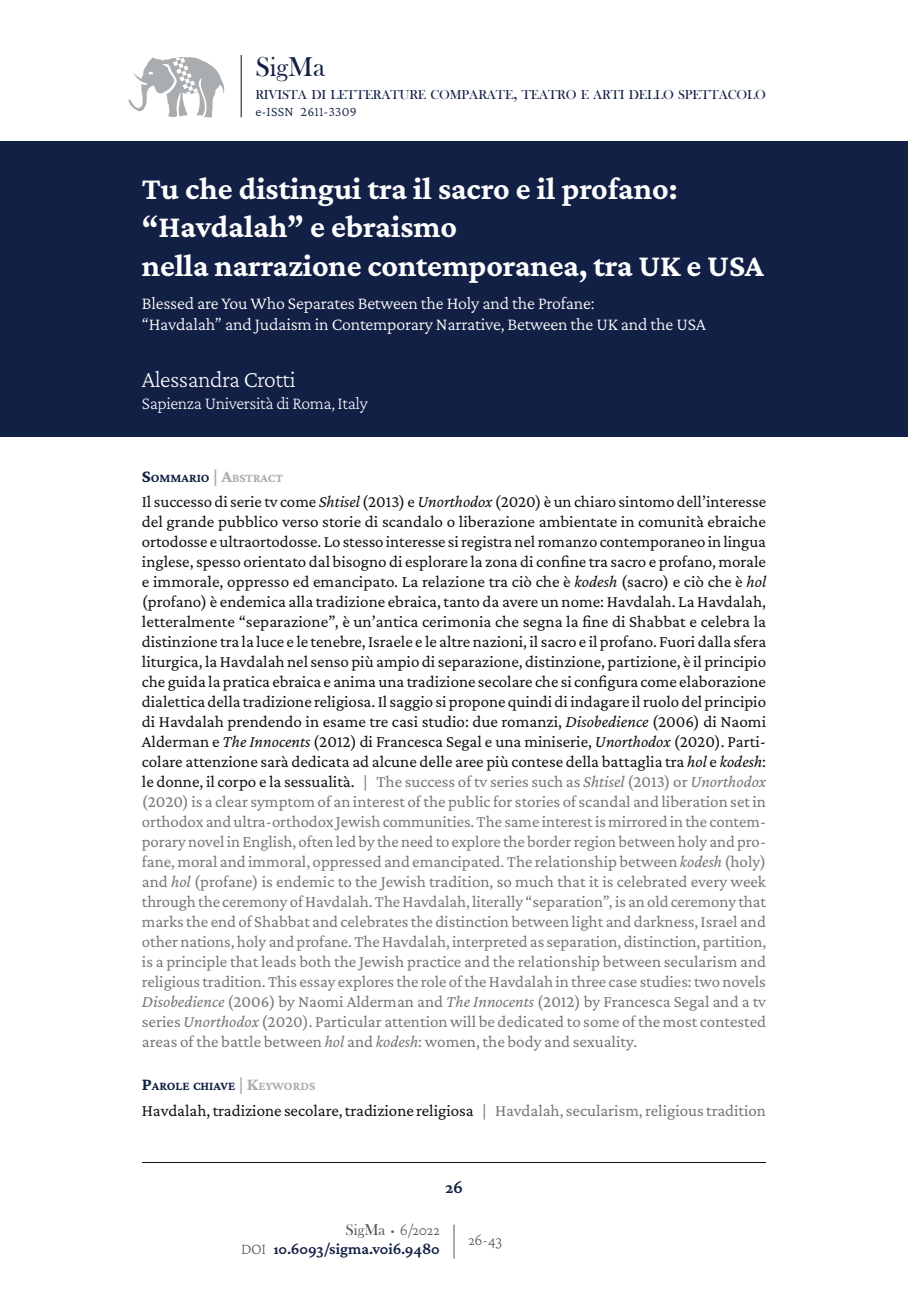
<style>
.page{position:relative;width:908px;height:1304px;background:#fff}
.page>*{position:absolute;margin:0;border:0;box-sizing:border-box;transform-origin:0 0}
.t1{font:700 32px/38.4px "Crimson Pro";letter-spacing:-.005em;color:#fff}
.t2{font:28px "Bask Old Face";color:#122045}
.t3{font:200 24px "Crimson Pro";letter-spacing:-.02em;color:#fff}
.t4{font:300 18px/21.6px "Crimson Pro";letter-spacing:-.01em;color:#fff}
.t5{font:200 18px "Crimson Pro";letter-spacing:-.02em;color:#fff}
.t6{font:600 18px "Crimson Pro";color:#122045}
.t7{font:17px/20px "Crimson Pro";color:#121212;text-align:justify}
.t8{font:600 16px/19.2px "Crimson Pro";letter-spacing:-.01em;color:#122045;text-align:right}
.t9{font:200 16px "Crimson Pro";color:#565858}
.t10{font:300 14px "Crimson Pro";letter-spacing:.015em;color:#122045}
.t11{font:13.4px "Bask Old Face";letter-spacing:-.01em;color:#122045}
.t12{font:700 12.6px "Crimson Pro";color:#122045}
.s1{font-size:19px}
.s2{font-size:18px}
.s3{font-size:18px;color:#aaadaf}
.s4{color:#aaadaf}
.s5{font-style:italic}
.s6{color:#757776}
.s7{font-style:italic;color:#757776}
.s8{font-family:"Bask Old Face";font-weight:400;color:#565858}
.s9{font-family:"Bask Old Face";font-weight:400;font-size:9.6px;color:#565858}
.s10{font-weight:200;color:#565858}
</style>
<div class="page">
<svg style="left:129px;top:57px;width:95px;height:61px"></svg>
<hr style="left:241px;top:55px;width:1px;height:62px;background:#121212">
<hr style="left:142px;top:1162px;width:623px;height:1px;background:#121212">
<div style="left:0;top:142px;width:907px;height:295px;background:#122045"></div>
<hr style="left:453px;top:1225px;width:1px;height:34px;background:#565858">
<h2 class="t2" style="left:255px;top:51px;width:71px">SigMa</h2>
<p class="t11" style="left:255px;top:87px;width:512px">RIVISTA DI LETTERATURE COMPARATE<span class="s1">,</span> TEATRO E ARTI DELLO SPETTACOLO</p>
<p class="t10" style="left:255px;top:102px;width:103px">e-ISSN 2611-3309</p>
<h1 class="t1" style="left:142px;top:169px;width:623px">Tu che distingui tra il sacro e il profano: “Havdalah” e ebraismo<br>nella narrazione contemporanea, tra UK e USA</h1>
<p class="t4" style="left:142px;top:292px;width:565px">Blessed are You Who Separates Between the Holy and the Profane:<br>“Havdalah” and Judaism in Contemporary Narrative, Between the UK and the USA</p>
<h3 class="t3" style="left:142px;top:364px;width:155px">Alessandra Crotti</h3>
<p class="t5" style="left:142px;top:392px;width:227px">Sapienza Università di Roma, Italy</p>
<p class="t12" style="left:142px;top:470px;width:142px"><span class="s2">S</span>OMMARIO <span class="s3">| A</span><span class="s4">BSTRACT</span></p>
<p class="t7" style="left:142px;top:492px;width:625px">Il successo di serie tv come <span class="s5">Shtisel</span> (2013) e <span class="s5">Unorthodox</span> (2020) è un chiaro sintomo dell’interesse del grande pubblico verso storie di scandalo o liberazione ambientate in comunità ebraiche ortodosse e ultraortodosse. Lo stesso interesse si registra nel romanzo contemporaneo in lingua inglese, spesso orientato dal bisogno di esplorare la zona di confine tra sacro e profano, morale e immorale, oppresso ed emancipato. La relazione tra ciò che è <span class="s5">kodesh</span> (sacro) e ciò che è <span class="s5">hol </span>(profano) è endemica alla tradizione ebraica, tanto da avere un nome: Havdalah. La Havdalah, letteralmente “separazione”, è un’antica cerimonia che segna la fine di Shabbat e celebra la distinzione tra la luce e le tenebre, Israele e le altre nazioni, il sacro e il profano. Fuori dalla sfera liturgica, la Havdalah nel senso più ampio di separazione, distinzione, partizione, è il principio che guida la pratica ebraica e anima una tradizione secolare che si configura come elaborazione dialettica della tradizione religiosa. Il saggio si propone quindi di indagare il ruolo del principio di Havdalah prendendo in esame tre casi studio: due romanzi, <span class="s5">Disobedience</span> (2006) di Naomi Alderman e <span class="s5">The Innocents</span> (2012) di Francesca Segal e una miniserie, <span class="s5">Unorthodox</span> (2020). Parti&shy;colare attenzione sarà dedicata ad alcune delle aree più contese della battaglia tra <span class="s5">hol</span> e <span class="s5">kodesh</span>: le donne, il corpo e la sessualità. <span class="s6">| The success of tv series such as</span> <span class="s7">Shtisel</span> <span class="s6">(2013) or</span> <span class="s7">Unorthodox </span><span class="s6">(2020) is a clear symptom of an interest of the public for stories of scandal and liberation set in orthodox and ultra-orthodox Jewish communities. The same interest is mirrored in the contem&shy;porary novel in English, often led by the need to explore the border region between holy and pro&shy;fane, moral and immoral, oppressed and emancipated. The relationship between</span> <span class="s7">kodesh</span> <span class="s6">(holy) and</span> <span class="s7">hol</span> <span class="s6">(profane) is endemic to the Jewish tradition, so much that it is celebrated every week through the ceremony of Havdalah. The Havdalah, literally “separation”, is an old ceremony that marks the end of Shabbat and celebrates the distinction between light and darkness, Israel and other nations, holy and profane. The Havdalah, interpreted as separation, distinction, partition, is a principle that leads both the Jewish practice and the relationship between secularism and religious tradition. This essay explores the role of the Havdalah in three case studies: two novels </span><span class="s7">Disobedience</span> <span class="s6">(2006) by Naomi Alderman and</span> <span class="s7">The Innocents</span> <span class="s6">(2012) by Francesca Segal and a tv series</span> <span class="s7">Unorthodox</span> <span class="s6">(2020). Particular attention will be dedicated to some of the most contested areas of the battle between</span> <span class="s7">hol</span> <span class="s6">and</span> <span class="s7">kodesh</span><span class="s6">: women, the body and sexuality.</span></p>
<p class="t12" style="left:142px;top:1078px;width:174px"><span class="s2">P</span>AROLE CHIAVE <span class="s3">| K</span><span class="s4">EYWORDS</span></p>
<p class="t7" style="left:142px;top:1100px;width:625px">Havdalah, tradizione secolare, tradizione religiosa <span class="s6">| Havdalah, secularism, religious tradition</span></p>
<p class="t6" style="left:445px;top:1175px;width:19px">26</p>
<p class="t8" style="left:241px;top:1220px;width:200px"><span class="s8">SigMa</span> <span class="s9">•</span> <span class="s10">6/2022<br>DOI</span> 10.6093/sigma.v0i6.9480</p>
<p class="t9" style="left:468px;top:1229px;width:36px">26-43</p>
</div>
